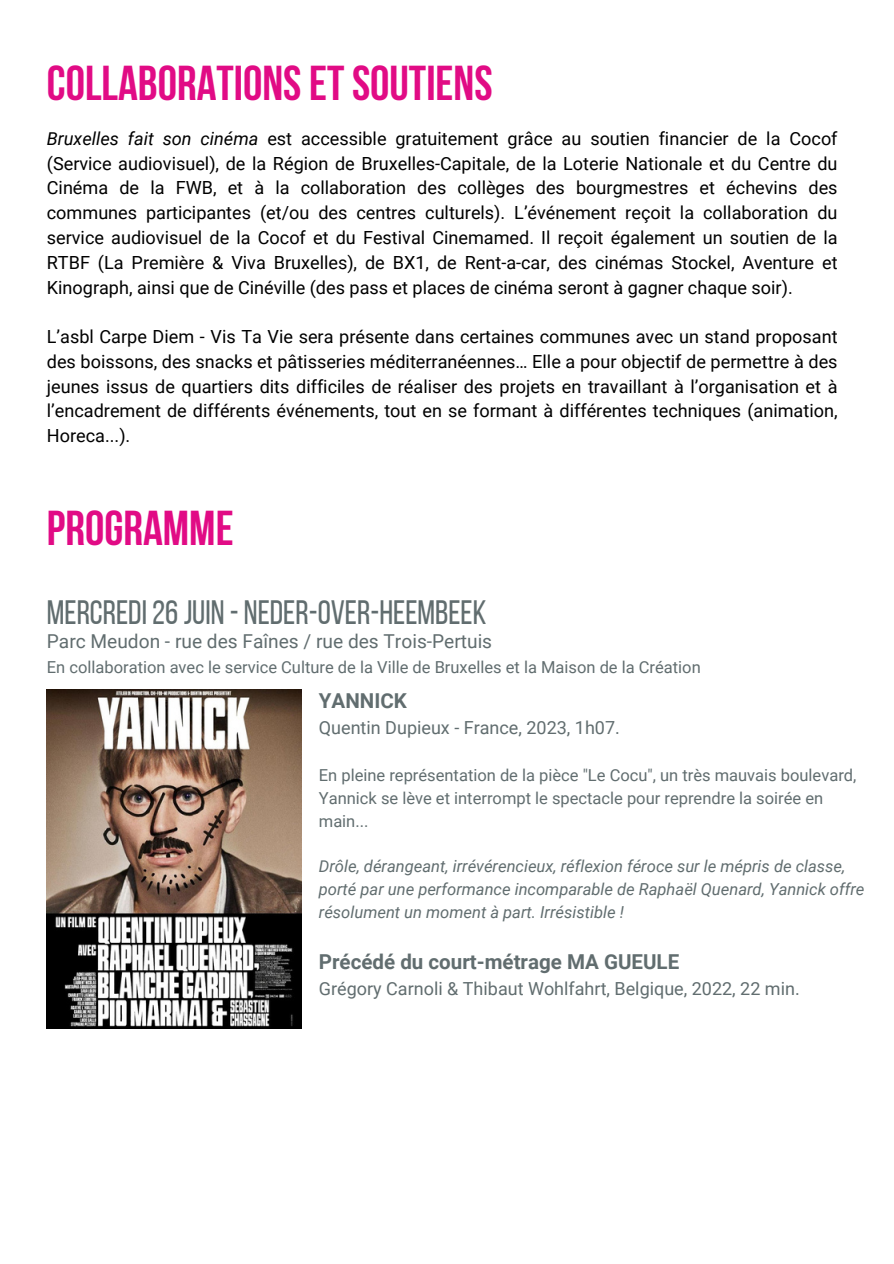
<style>
.page{position:relative;width:894px;height:1264px;background:#fff}
.page>*{position:absolute;margin:0;border:0;box-sizing:border-box;transform-origin:0 0}
.t1{font:700 48.75px "Bebas Neue";color:#e10b85}
.t2{font:33.75px "Bebas Neue";color:#616d6f}
.t3{font:700 20.55px "Roboto";color:#616d6f}
.t4{font:19.2px "Roboto";color:#616d6f}
.t5{font:18.15px/24.8px "Roboto";color:#000;text-align:justify}
.t6{font:18px "Roboto";color:#616d6f}
.t7{font:16.5px/23px "Roboto";color:#616d6f}
.t8{font:italic 16.5px/23px "Roboto";color:#616d6f}
.s1{font-style:italic}
</style>
<div class="page">
<img style="left:47px;top:689px;width:254px;height:339px">
<h1 class="t1" style="left:47px;top:63px;width:447px">COLLABORATIONSETSOUTIENS</h1>
<p class="t5" style="left:47px;top:126px;width:792px"><span class="s1">Bruxelles fait son cinéma</span> est accessible gratuitement grâce au soutien financier de la Cocof (Service audiovisuel), de la Région de Bruxelles-Capitale, de la Loterie Nationale et du Centre du Cinéma de la FWB, et à la collaboration des collèges des bourgmestres et échevins des communes participantes (et/ou des centres culturels). L’événement reçoit la collaboration du service audiovisuel de la Cocof et du Festival Cinemamed. Il reçoit également un soutien de la RTBF (La Première &amp; Viva Bruxelles), de BX1, de Rent-a-car, des cinémas Stockel, Aventure et Kinograph, ainsi que de Cinéville (des pass et places de cinéma seront à gagner chaque soir).</p>
<p class="t5" style="left:47px;top:324px;width:792px">L’asbl Carpe Diem - Vis Ta Vie sera présente dans certaines communes avec un stand proposant des boissons, des snacks et pâtisseries méditerranéennes… Elle a pour objectif de permettre à des jeunes issus de quartiers dits difficiles de réaliser des projets en travaillant à l’organisation et à l’encadrement de différents événements, tout en se formant à différentes techniques (animation, Horeca...).</p>
<h3 class="t1" style="left:47px;top:508px;width:188px">PROGRAMME</h3>
<p class="t2" style="left:47px;top:598px;width:441px">MERCREDI26JUIN - NEDER-OVER-HEEMBEEK</p>
<p class="t4" style="left:47px;top:630px;width:446px">Parc Meudon - rue des Faînes / rue des Trois-Pertuis</p>
<p class="t7" style="left:47px;top:655px;width:655px">En collaboration avec le service Culture de la Ville de Bruxelles et la Maison de la Création</p>
<p class="t3" style="left:319px;top:689px;width:89px">YANNICK</p>
<p class="t6" style="left:319px;top:717px;width:302px">Quentin Dupieux - France, 2023, 1h07.</p>
<p class="t7" style="left:319px;top:763px;width:539px">En pleine représentation de la pièce "Le Cocu", un très mauvais boulevard,<br>Yannick se lève et interrompt le spectacle pour reprendre la soirée en main...</p>
<p class="t8" style="left:319px;top:855px;width:547px">Drôle, dérangeant, irrévérencieux, réflexion féroce sur le mépris de classe, porté par une performance incomparable de Raphaël Quenard, Yannick offre résolument un moment à part. Irrésistible !</p>
<p class="t3" style="left:319px;top:950px;width:362px">Précédé du court-métrage MA GUEULE</p>
<p class="t6" style="left:319px;top:978px;width:482px">Grégory Carnoli &amp; Thibaut Wohlfahrt, Belgique, 2022, 22 min.</p>
</div>
